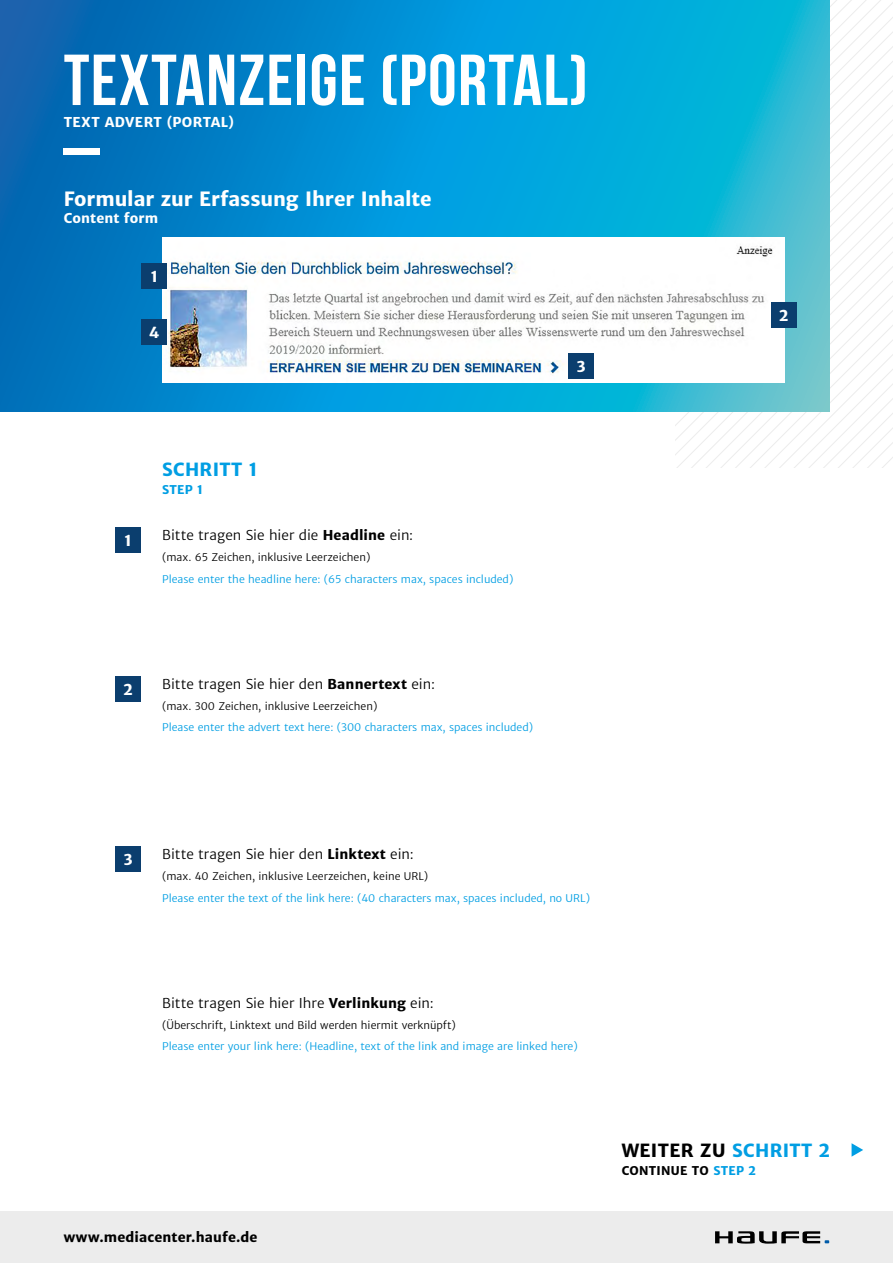
<style>
.page{position:relative;width:893px;height:1263px;background:#fff}
.page>*{position:absolute;margin:0;border:0;box-sizing:border-box;transform-origin:0 0}
.t1{font:700 72px/72px "Bebas Neue";letter-spacing:.02em;color:#fff}
.t2{font:700 19.5px "Haufe Merriweather Sans";letter-spacing:-.005em;color:#fff}
.t3{font:700 18px "Haufe Merriweather Sans";letter-spacing:.02em;color:#000}
.t4{font:700 18px "Haufe Merriweather Sans";letter-spacing:.02em;color:#009ee3}
.t5{font:700 15px "Haufe Merriweather Sans";color:#fff}
.t6{font:13.5px "Haufe Merriweather Sans Lt";color:#000}
.t7{font:700 13.5px "Haufe Merriweather Sans";letter-spacing:.02em;color:#fff}
.t8{font:700 13.5px "Haufe Merriweather Sans";letter-spacing:.01em;color:#000}
.t9{font:700 12px "Haufe Merriweather Sans";letter-spacing:.02em;color:#000}
.t10{font:700 12px "Haufe Merriweather Sans";color:#009ee3}
.t11{font:10.5px "Haufe Merriweather Sans Lt";color:#009ee3}
.t12{font:10.5px "Haufe Merriweather Sans Lt";color:#000}
.s1{font-family:"Haufe Merriweather Sans";font-weight:700}
.s2{color:#009ee3}
</style>
<div class="page">
<div style="left:0;top:1212px;width:893px;height:51px;background:#ececec"></div>
<svg style="left:715px;top:1231px;width:114px;height:13px"></svg>
<svg style="left:675px;top:0;width:218px;height:468px"></svg>
<svg style="left:0;top:0;width:829px;height:412px;background:#0993ce"></svg>
<img style="left:162px;top:237px;width:623px;height:145px">
<div style="left:142px;top:264px;width:25px;height:25px;background:#0b3e6e"></div>
<div style="left:771px;top:302px;width:26px;height:25px;background:#0b3e6e"></div>
<div style="left:568px;top:353px;width:26px;height:26px;background:#0b3e6e"></div>
<div style="left:142px;top:319px;width:25px;height:25px;background:#0b3e6e"></div>
<div style="left:115px;top:528px;width:26px;height:25px;background:#0b3e6e"></div>
<div style="left:115px;top:676px;width:26px;height:26px;background:#0b3e6e"></div>
<div style="left:115px;top:846px;width:26px;height:26px;background:#0b3e6e"></div>
<svg style="left:851px;top:1143px;width:12px;height:14px"></svg>
<h1 class="t1" style="left:64px;top:43px;width:526px">TEXTANZEIGE (PORTAL) –</h1>
<h2 class="t2" style="left:64px;top:187px;width:369px">Formular zur Erfassung Ihrer Inhalte</h2>
<p class="t7" style="left:64px;top:209px;width:96px">Content form</p>
<p class="t7" style="left:64px;top:114px;width:171px">TEXT ADVERT (PORTAL)</p>
<h3 class="t5" style="left:151px;top:268px;width:9px">1</h3>
<h3 class="t5" style="left:149px;top:323px;width:12px">4</h3>
<h3 class="t5" style="left:125px;top:531px;width:9px">1</h3>
<h3 class="t4" style="left:162px;top:459px;width:97px">SCHRITT 1</h3>
<p class="t10" style="left:162px;top:482px;width:42px">STEP 1</p>
<p class="t6" style="left:162px;top:527px;width:253px">Bitte tragen Sie hier die <span class="s1">Headline</span> ein:</p>
<p class="t12" style="left:162px;top:551px;width:210px">(max. 65 Zeichen, inklusive Leerzeichen)</p>
<p class="t11" style="left:162px;top:572px;width:353px">Please enter the headline here: (65 characters max, spaces included)</p>
<h3 class="t5" style="left:123px;top:680px;width:11px">2</h3>
<p class="t6" style="left:162px;top:676px;width:274px">Bitte tragen Sie hier den <span class="s1">Bannertext</span> ein:</p>
<p class="t12" style="left:162px;top:700px;width:217px">(max. 300 Zeichen, inklusive Leerzeichen)</p>
<p class="t11" style="left:162px;top:721px;width:373px">Please enter the advert text here: (300 characters max, spaces included)</p>
<h3 class="t5" style="left:577px;top:357px;width:10px">3</h3>
<h3 class="t5" style="left:779px;top:306px;width:11px">2</h3>
<h3 class="t5" style="left:124px;top:850px;width:10px">3</h3>
<p class="t6" style="left:162px;top:846px;width:253px">Bitte tragen Sie hier den <span class="s1">Linktext</span> ein:</p>
<p class="t12" style="left:162px;top:870px;width:268px">(max. 40 Zeichen, inklusive Leerzeichen, keine URL)</p>
<p class="t11" style="left:162px;top:891px;width:429px">Please enter the text of the link here: (40 characters max, spaces included, no URL)</p>
<p class="t6" style="left:162px;top:995px;width:273px">Bitte tragen Sie hier Ihre <span class="s1">Verlinkung</span> ein:</p>
<p class="t12" style="left:162px;top:1019px;width:295px">(Überschrift, Linktext und Bild werden hiermit verknüpft)</p>
<p class="t11" style="left:162px;top:1040px;width:417px">Please enter your link here: (Headline, text of the link and image are linked here)</p>
<p class="t8" style="left:64px;top:1228px;width:195px">www.mediacenter.haufe.de</p>
<h3 class="t3" style="left:622px;top:1139px;width:210px">WEITER ZU <span class="s2">SCHRITT 2</span></h3>
<p class="t9" style="left:622px;top:1163px;width:136px">CONTINUE TO <span class="s2">STEP 2</span></p>
</div>
